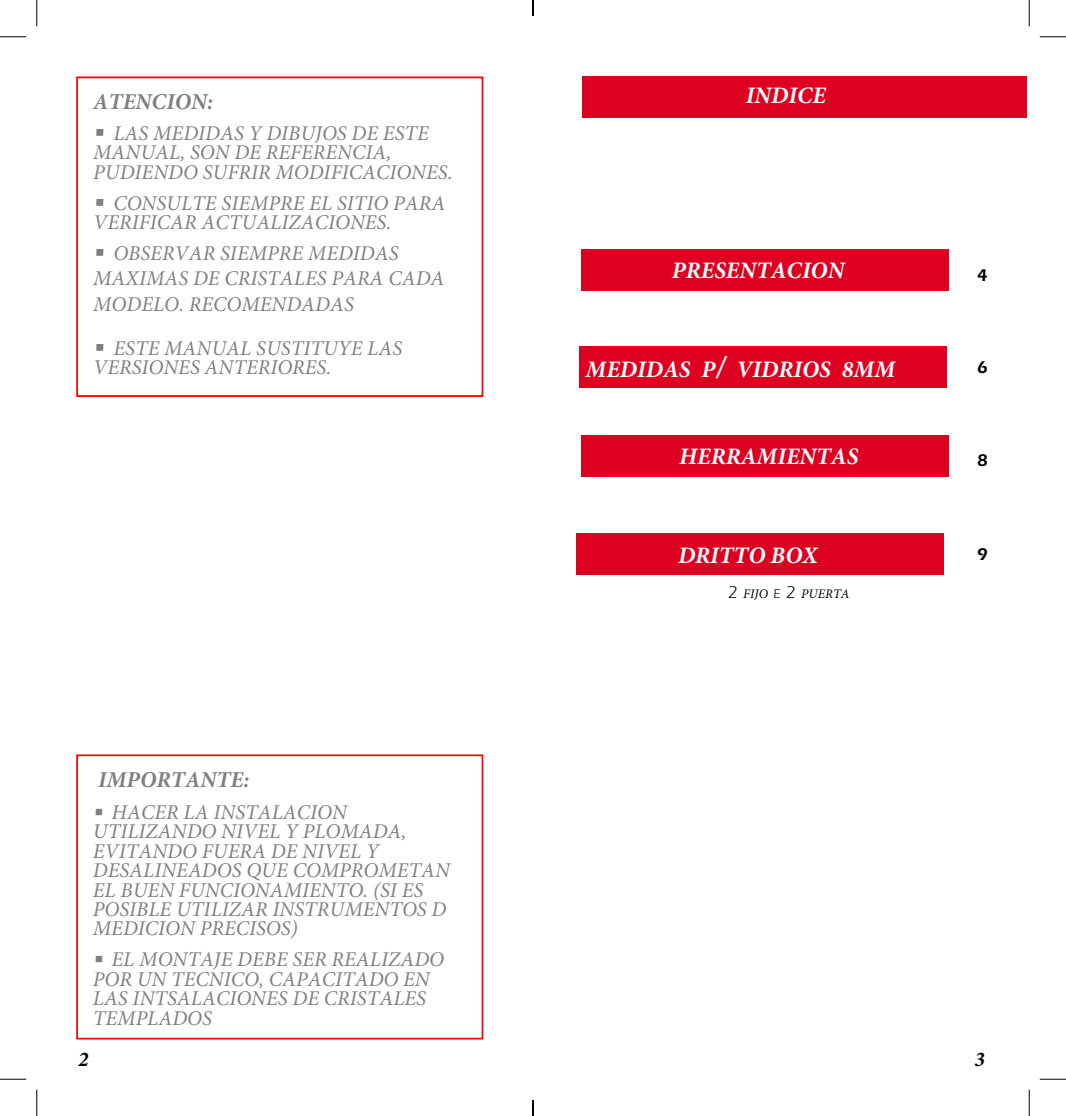
<style>
.page{position:relative;width:1066px;height:1116px;background:#fff}
.page>*{position:absolute;margin:0;border:0;box-sizing:border-box;transform-origin:0 0}
.t1{font:italic 700 23.62px "Minion Pro";color:#fff}
.t2{font:italic 700 22.75px "Minion Pro";color:#808080}
.t3{font:italic 21px/19.4px "Minion Pro";color:#808080}
.t4{font:italic 700 21px "Minion Pro";color:#000}
.t5{font:600 17.5px "ITC Eras Std";color:#000}
.t6{font:italic 13.12px "Minion Pro";color:#000}
.s1{font-family:"ITC Eras Std";font-weight:500;font-style:normal;font-size:22.75px}
.s2{font-family:"ITC Eras Std";font-weight:500;font-style:normal}
.s3{font-size:31.5px}
.s4{font-family:"ITC Eras Std";font-style:normal;font-size:17.5px}
.s5{font-family:"ITC Eras Std";font-style:normal}
</style>
<div class="page">
<div style="left:576px;top:533px;width:367px;height:41px;background:#de0021"></div>
<div style="left:581px;top:435px;width:367px;height:41px;background:#de0021"></div>
<div style="left:579px;top:346px;width:368px;height:41px;background:#de0021"></div>
<div style="left:581px;top:249px;width:367px;height:42px;background:#de0021"></div>
<div style="left:583px;top:76px;width:444px;height:41px;background:#de0021"></div>
<div style="left:76px;top:754px;width:407px;height:285px;border:2px solid #f00"></div>
<div style="left:76px;top:76px;width:407px;height:321px;border:2px solid #f00"></div>
<svg style="left:0;top:36px;width:26px;height:1px"></svg>
<svg style="left:1039px;top:36px;width:27px;height:1px"></svg>
<svg style="left:0;top:1078px;width:26px;height:1px"></svg>
<svg style="left:1039px;top:1078px;width:27px;height:1px"></svg>
<svg style="left:36px;top:0;width:1px;height:26px"></svg>
<svg style="left:36px;top:1089px;width:1px;height:26px"></svg>
<svg style="left:1029px;top:0;width:1px;height:26px"></svg>
<svg style="left:1029px;top:1089px;width:1px;height:26px"></svg>
<svg style="left:532px;top:0;width:2px;height:16px"></svg>
<svg style="left:532px;top:1100px;width:2px;height:15px"></svg>
<p class="t2" style="left:93px;top:85px;width:19px">ATENÇÃO</p>
<p class="t3" style="left:93px;top:123px;width:361px"><span class="s1">•</span> LAS MEDIDAS Y DIBUJOS DE ESTE<br>MANUAL, SON DE REFERENCIA,<br>PUDIENDO SUFRIR MODIFICACIONES.</p>
<p class="t3" style="left:93px;top:193px;width:354px"><span class="s1">•</span> CONSULTE SIEMPRE EL SITIO PARA<br>VERIFICAR ACTUALIZACIONES.</p>
<p class="t3" style="left:93px;top:241px;width:353px;line-height:25.4px"><span class="s1">•</span> OBSERVAR SIEMPRE MEDIDAS<br>MAXIMAS DE CRISTALES PARA CADA<br>MODELO. RECOMENDADAS</p>
<p class="t3" style="left:93px;top:338px;width:310px"><span class="s1">•</span> ESTE MANUAL SUSTITUYE LAS<br>VERSIONES ANTERIORES.</p>
<p class="t2" style="left:98px;top:763px;width:23px">ORTANTE</p>
<p class="t3" style="left:93px;top:802px;width:358px"><span class="s2">•</span> HACER LA INSTALACION<br>UTILIZANDO NIVEL Y PLOMADA,<br>EVITANDO FUERA DE NIVEL Y<br>DESALINEADOS QUE COMPROMETAN<br>EL BUEN FUNCIONAMIENTO. (SI ES<br>POSIBLE UTILIZAR INSTRUMENTOS D<br>MEDICION PRECISOS)</p>
<p class="t3" style="left:93px;top:949px;width:353px"><span class="s2">•</span> EL MONTAJE DEBE SER REALIZADO<br>POR UN TECNICO, CAPACITADO EN<br>LAS INTSALACIONES DE CRISTALES<br>TEMPLADOS</p>
<p class="t1" style="left:746px;top:79px;width:82px">INDICE</p>
<p class="t1" style="left:672px;top:254px;width:174px">PRESENTACION</p>
<p class="t1" style="left:585px;top:353px;width:311px">MEDIDAS P<span class="s3">/</span> VIDRIOS 8MM</p>
<p class="t5" style="left:976px;top:265px;width:13px">4</p>
<p class="t5" style="left:976px;top:356px;width:13px">6</p>
<p class="t1" style="left:679px;top:439px;width:181px">HERRAMIENTAS</p>
<p class="t5" style="left:976px;top:450px;width:13px">8</p>
<p class="t1" style="left:678px;top:538px;width:141px">DRITTO BOX</p>
<p class="t6" style="left:728px;top:584px;width:123px"><span class="s4">2</span> FIJO <span class="s5">E</span> <span class="s4">2</span> PUERTA</p>
<p class="t5" style="left:976px;top:544px;width:13px">9</p>
<p class="t4" style="left:78px;top:1043px;width:12px">2</p>
<p class="t4" style="left:974px;top:1043px;width:12px">3</p>
</div>
